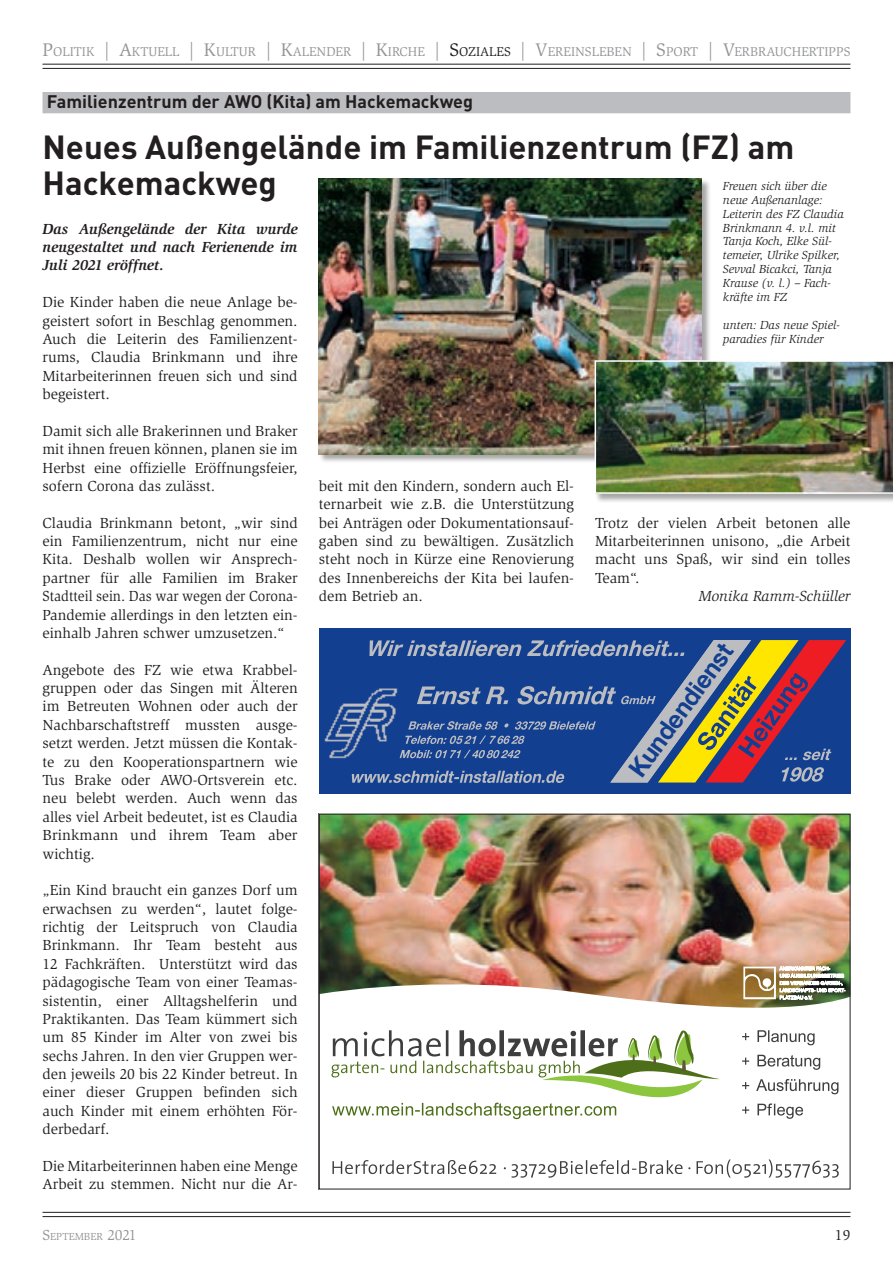
<style>
.page{position:relative;width:893px;height:1263px;background:#fff}
.page>*{position:absolute;margin:0;border:0;box-sizing:border-box;transform-origin:0 0}
.t1{font:700 33px/36px "DINOT";color:#231f20}
.t2{font:700 25.05px "Helvetica Neue LT Com";color:#123f90}
.t3{font:700 18px "DINOT";color:#231f20}
.t4{font:15px/18.3px "Slimbach Std";color:#231f20;text-align:justify}
.t5{font:italic 700 15px/18.3px "Slimbach Std";color:#231f20;text-align:justify}
.t6{font:italic 15px "Slimbach Std";color:#231f20}
.t7{font:15px "Slimbach Std";color:#231f20}
.t8{font:13.2px "Slimbach Std";color:#939598}
.t9{font:italic 12px/13.8px "Slimbach Std";color:#231f20}
.t10{font:10.5px "Slimbach Std";color:#939598}
.t11{font:4.65px/7.2px "Arial";color:#fff}
.s1{font-size:18.75px}
.s2{font-size:18.75px;color:#231f20}
.s3{color:#231f20}
.s4{font-size:15px}
</style>
<div class="page">
<hr style="left:43px;top:64px;width:807px;height:1px;background:#231f20">
<hr style="left:43px;top:68px;width:807px;height:1px;background:#231f20">
<hr style="left:43px;top:1212px;width:807px;height:1px;background:#231f20">
<hr style="left:43px;top:1216px;width:807px;height:1px;background:#231f20">
<div style="left:43px;top:92px;width:807px;height:21px;background:#bcbdc0"></div>
<img style="left:321px;top:816px;width:527px;height:304px">
<svg style="left:332px;top:1159px;width:507px;height:19px"></svg>
<div style="left:319px;top:178px;width:392px;height:285px;background:#231f20;opacity:.4"></div>
<img style="left:319px;top:179px;width:383px;height:275px">
<div style="left:594px;top:360px;width:299px;height:143px;background:#231f20;opacity:.4"></div>
<img style="left:595px;top:360px;width:298px;height:134px">
<div style="left:319px;top:629px;width:530px;height:165px;background:#123f90"></div>
<img style="left:324px;top:703px;width:28px;height:56px">
<svg style="left:352px;top:640px;width:494px;height:143px"></svg>
<p class="t8" style="left:43px;top:44px;width:808px"><span class="s1">P</span>OLITIK <span class="s1">| A</span>KTUELL <span class="s1">| K</span>ULTUR <span class="s1">| K</span>ALENDER <span class="s1">| K</span>IRCHE <span class="s1">|</span> <span class="s2">S</span><span class="s3">OZIALES</span> <span class="s1">| V</span>EREINSLEBEN <span class="s1">| S</span>PORT <span class="s1">| V</span>ERBRAUCHERTIPPS</p>
<p class="t3" style="left:47px;top:89px;width:428px">Familienzentrum der AWO (Kita) am Hackemackweg</p>
<h1 class="t1" style="left:43px;top:127px;width:753px">Neues Außengelände im Familienzentrum (FZ) am<br>Hackemackweg</h1>
<p class="t5" style="left:43px;top:219px;width:257px">Das Außengelände der Kita wurde neugestaltet und nach Ferienende im Juli 2021 eröffnet.</p>
<p class="t4" style="left:43px;top:293px;width:257px">Die Kinder haben die neue Anlage be&shy;geistert sofort in Beschlag genommen.<br>Auch die Leiterin des Familienzent&shy;rums, Claudia Brinkmann und ihre Mitarbeiterinnen freuen sich und sind begeistert.</p>
<p class="t4" style="left:43px;top:422px;width:257px">Damit sich alle Brakerinnen und Braker mit ihnen freuen können, planen sie im Herbst eine offizielle Eröffnungsfeier, sofern Corona das zulässt.</p>
<p class="t4" style="left:43px;top:514px;width:257px">Claudia Brinkmann betont, „wir sind ein Familienzentrum, nicht nur eine Kita. Deshalb wollen wir Ansprech&shy;partner für alle Familien im Braker Stadtteil sein. Das war wegen der Corona-Pandemie allerdings in den letzten ein&shy;einhalb Jahren schwer umzusetzen.“</p>
<p class="t4" style="left:43px;top:661px;width:257px">Angebote des FZ wie etwa Krabbel&shy;gruppen oder das Singen mit Älteren im Betreuten Wohnen oder auch der Nachbarschaftstreff mussten ausge&shy;setzt werden. Jetzt müssen die Kontak&shy;te zu den Kooperationspartnern wie Tus Brake oder AWO-Ortsverein etc. neu belebt werden. Auch wenn das alles viel Arbeit bedeutet, ist es Claudia Brinkmann und ihrem Team aber wichtig.</p>
<p class="t4" style="left:43px;top:881px;width:257px">„Ein Kind braucht ein ganzes Dorf um erwachsen zu werden“, lautet folge&shy;richtig der Leitspruch von Claudia Brinkmann. Ihr Team besteht aus 12 Fachkräften. Unterstützt wird das pädagogische Team von einer Teamas&shy;sistentin, einer Alltagshelferin und Praktikanten. Das Team kümmert sich um 85 Kinder im Alter von zwei bis sechs Jahren. In den vier Gruppen wer&shy;den jeweils 20 bis 22 Kinder betreut. In einer dieser Gruppen befinden sich auch Kinder mit einem erhöhten För&shy;derbedarf.</p>
<p class="t4" style="left:43px;top:1157px;width:257px">Die Mitarbeiterinnen haben eine Menge<br>Arbeit zu stemmen. Nicht nur die Ar-</p>
<p class="t9" style="left:723px;top:179px;width:123px">Freuen sich über die neue Außenanlage:<br>Leiterin des FZ Claudia<br>Brinkmann 4. v.l. mit<br>Tanja Koch, Elke Sül&shy;temeier, Ulrike Spilker,<br>Sevval Bicakci, Tanja<br>Krause (v. l.) – Fach&shy;kräfte im FZ</p>
<p class="t9" style="left:723px;top:318px;width:118px">unten: Das neue Spiel&shy;paradies für Kinder</p>
<p class="t4" style="left:319px;top:477px;width:257px">beit mit den Kindern, sondern auch El&shy;ternarbeit wie z.B. die Unterstützung bei Anträgen oder Dokumentationsauf&shy;gaben sind zu bewältigen. Zusätzlich steht noch in Kürze eine Renovierung des Innenbereichs der Kita bei laufen&shy;dem Betrieb an.</p>
<p class="t4" style="left:595px;top:514px;width:257px">Trotz der vielen Arbeit betonen alle Mitarbeiterinnen unisono, „die Arbeit macht uns Spaß, wir sind ein tolles Team“.</p>
<p class="t6" style="left:699px;top:588px;width:153px">Monika Ramm-Schüller</p>
<h2 class="t2" style="left:622px;top:764px;width:159px;rotate:-54deg">Kundendienst</h2>
<p class="t11" style="left:780px;top:965px;width:67px">ANERKANNTER FACH-<br>UND AUSBILDUNGSBETRIEB<br>DES VERBANDES GARTEN-,<br>LANDSCHAFTS- UND SPORT-<br>PLATZBAU e.V.</p>
<p class="t10" style="left:43px;top:1230px;width:96px"><span class="s4">S</span>EPTEMBER <span class="s4">2021</span></p>
<p class="t7" style="left:835px;top:1226px;width:17px">19</p>
</div>
